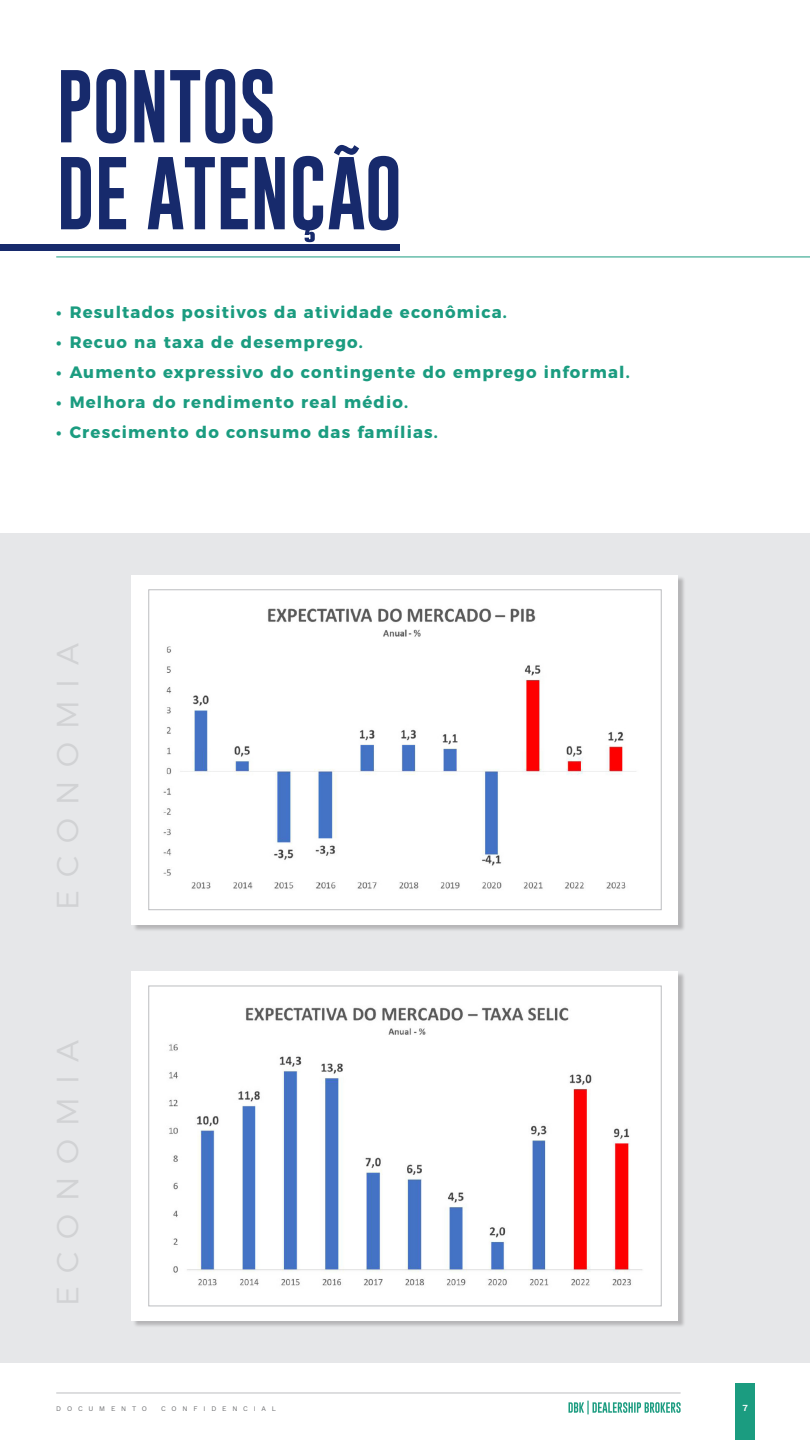
<style>
.page{position:relative;width:810px;height:1440px;background:#fff}
.page>*{position:absolute;margin:0;border:0;box-sizing:border-box;transform-origin:0 0}
.t1{font:75.45px "Gobold";letter-spacing:-.01em;color:#172a6c}
.t2{font:300 30.6px "Montserrat";letter-spacing:.43em;color:#d1d2d4}
.t3{font:700 16.5px "Montserrat";letter-spacing:.07em;color:#1b9c80}
.t4{font:600 9.07px "Work Sans";color:#fff}
.t5{font:6.9px "Work Sans";letter-spacing:.84em;color:#6c6d70}
</style>
<div class="page">
<div style="left:735px;top:1384px;width:20px;height:56px;background:#1b9c80"></div>
<hr style="left:56px;top:1393px;width:625px;height:1px;background:#bcbdc0">
<svg style="left:568px;top:1401px;width:113px;height:13px"></svg>
<div style="left:0;top:244px;width:400px;height:7px;background:#172a6c"></div>
<hr style="left:56px;top:257px;width:754px;height:1px;background:#1b9c80">
<div style="left:0;top:534px;width:810px;height:829px;background:#e6e7e9"></div>
<div style="left:133px;top:576px;width:553px;height:356px;background:#231f20;opacity:.25"></div>
<div style="left:132px;top:575px;width:546px;height:349px;background:#fff"></div>
<img style="left:163px;top:608px;width:473px;height:281px">
<div style="left:148px;top:589px;width:514px;height:321px;border:1px solid #bcbdc0"></div>
<div style="left:133px;top:972px;width:553px;height:356px;background:#231f20;opacity:.25"></div>
<div style="left:132px;top:971px;width:546px;height:350px;background:#fff"></div>
<img style="left:169px;top:1007px;width:474px;height:279px">
<div style="left:148px;top:986px;width:514px;height:320px;border:1px solid #bcbdc0"></div>
<p class="t1" style="left:56px;top:58px;width:222px">PONTOS</p>
<p class="t1" style="left:56px;top:145px;width:348px">DE ATENÇÃO</p>
<p class="t3" style="left:56px;top:299px;width:452px">• Resultados positivos da atividade econômica.</p>
<p class="t3" style="left:56px;top:329px;width:308px">• Recuo na taxa de desemprego.</p>
<p class="t3" style="left:56px;top:359px;width:575px">• Aumento expressivo do contingente do emprego informal.</p>
<p class="t3" style="left:56px;top:389px;width:353px">• Melhora do rendimento real médio.</p>
<p class="t3" style="left:56px;top:419px;width:383px">• Crescimento do consumo das famílias.</p>
<p class="t2" style="left:44px;top:910px;width:268px;rotate:-90deg">ECONOMIA</p>
<p class="t2" style="left:44px;top:1306px;width:268px;rotate:-90deg">ECONOMIA</p>
<p class="t5" style="left:56px;top:1404px;width:92px">DOCUMENTO</p>
<p class="t5" style="left:161px;top:1404px;width:116px">CONFIDENCIAL</p>
<p class="t4" style="left:742px;top:1402px;width:7px">7</p>
</div>
